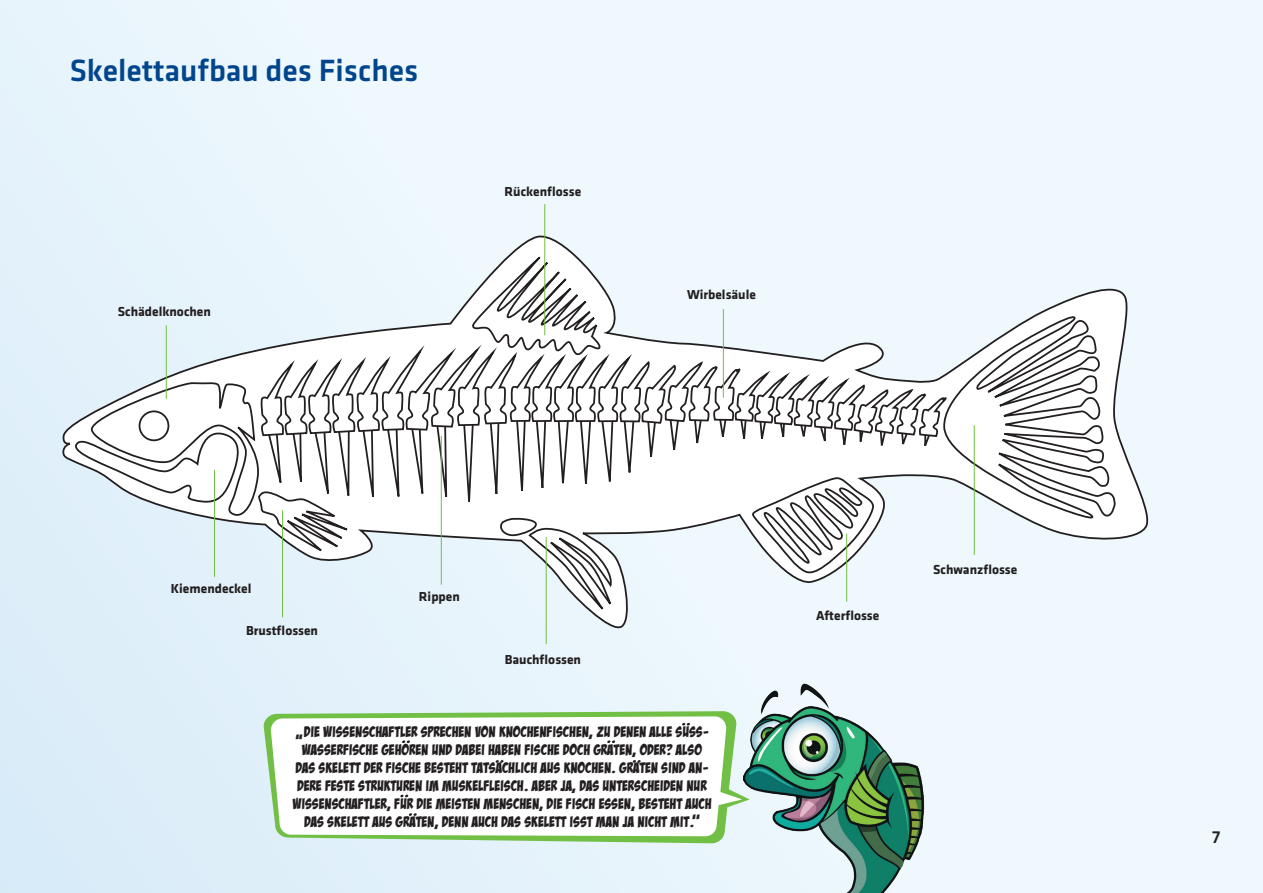
<style>
.page{position:relative;width:1263px;height:893px;background:#fff}
.page>*{position:absolute;margin:0;border:0;box-sizing:border-box;transform-origin:0 0}
.t1{font:500 31.8px "Klavika";color:#01468d}
.t2{font:500 18px "Klavika";color:#231f20}
.t3{font:14.7px "Bada Boom BB";letter-spacing:.03em;color:#231f20}
.t4{font:700 13.5px "Klavika";color:#231f20}
</style>
<div class="page">
<div style="left:0;top:0;width:1263px;height:893px;background:linear-gradient(to right,#e3f1fa,#f2fafe)"></div>
<svg style="left:60px;top:231px;width:1094px;height:403px;background:#e9f4fa"></svg>
<svg style="left:264px;top:711px;width:480px;height:132px;background:#a3d594"></svg>
<svg style="left:271px;top:716px;width:471px;height:120px"></svg>
<img style="left:744px;top:675px;width:186px;height:218px">
<svg style="left:682px;top:723px;width:8px;height:2px"></svg>
<svg style="left:402px;top:740px;width:8px;height:3px"></svg>
<svg style="left:607px;top:740px;width:8px;height:3px"></svg>
<svg style="left:496px;top:760px;width:7px;height:3px"></svg>
<svg style="left:633px;top:760px;width:8px;height:3px"></svg>
<svg style="left:400px;top:795px;width:8px;height:2px"></svg>
<svg style="left:409px;top:813px;width:8px;height:3px"></svg>
<svg style="left:70px;top:257px;width:1047px;height:354px"></svg>
<div style="left:139px;top:411px;width:30px;height:29px;background:#fff;border-radius:50%"></div>
<div style="left:138px;top:410px;width:31px;height:31px;border:2px solid #231f20;border-radius:50%"></div>
<hr style="left:214px;top:470px;width:1px;height:107px;background:#71bf44">
<hr style="left:166px;top:325px;width:1px;height:74px;background:#71bf44">
<hr style="left:282px;top:510px;width:1px;height:107px;background:#71bf44">
<hr style="left:441px;top:436px;width:1px;height:149px;background:#71bf44">
<hr style="left:546px;top:537px;width:1px;height:107px;background:#71bf44">
<hr style="left:846px;top:534px;width:1px;height:68px;background:#71bf44">
<hr style="left:974px;top:425px;width:1px;height:130px;background:#71bf44">
<hr style="left:723px;top:309px;width:1px;height:89px;background:#71bf44">
<hr style="left:544px;top:204px;width:1px;height:131px;background:#71bf44">
<h1 class="t1" style="left:70px;top:53px;width:350px">Skelettaufbau des Fisches</h1>
<p class="t4" style="left:118px;top:304px;width:95px">Schädelknochen</p>
<p class="t4" style="left:505px;top:184px;width:78px">Rückenflosse</p>
<p class="t4" style="left:687px;top:288px;width:70px">Wirbelsäule</p>
<p class="t4" style="left:171px;top:581px;width:82px">Kiemendeckel</p>
<p class="t4" style="left:246px;top:623px;width:73px">Brustflossen</p>
<p class="t4" style="left:419px;top:589px;width:42px">Rippen</p>
<p class="t4" style="left:505px;top:652px;width:78px">Bauchflossen</p>
<p class="t3" style="left:296px;top:733px;width:11px">’’</p>
<p class="t3" style="left:305px;top:724px;width:408px">DIE WISSENSCHAFTLER SPRECHEN VON KNOCHENFISCHEN, ZU DENEN ALLE SUSS-</p>
<p class="t3" style="left:303px;top:742px;width:401px">WASSERFISCHE GEHOREN UND DABEI HABEN FISCHE DOCH GRATEN, ODER? ALSO</p>
<p class="t3" style="left:296px;top:760px;width:416px">DAS SKELETT DER FISCHE BESTEHT TATSACHLICH AUS KNOCHEN. GRATEN SIND AN-</p>
<p class="t3" style="left:298px;top:778px;width:410px">DERE FESTE STRUKTUREN IM MUSKELFLEISCH. ABER JA, DAS UNTERSCHEIDEN NUR</p>
<p class="t3" style="left:293px;top:796px;width:420px">WISSENSCHAFTLER, FUR DIE MEISTEN MENSCHEN, DIE FISCH ESSEN, BESTEHT AUCH</p>
<p class="t3" style="left:305px;top:814px;width:399px">DAS SKELETT AUS GRATEN, DENN AUCH DAS SKELETT ISST MAN JA NICHT MIT. ’’</p>
<p class="t4" style="left:816px;top:608px;width:65px">Afterflosse</p>
<p class="t4" style="left:933px;top:562px;width:86px">Schwanzflosse</p>
<p class="t2" style="left:1212px;top:827px;width:10px">7</p>
</div>
